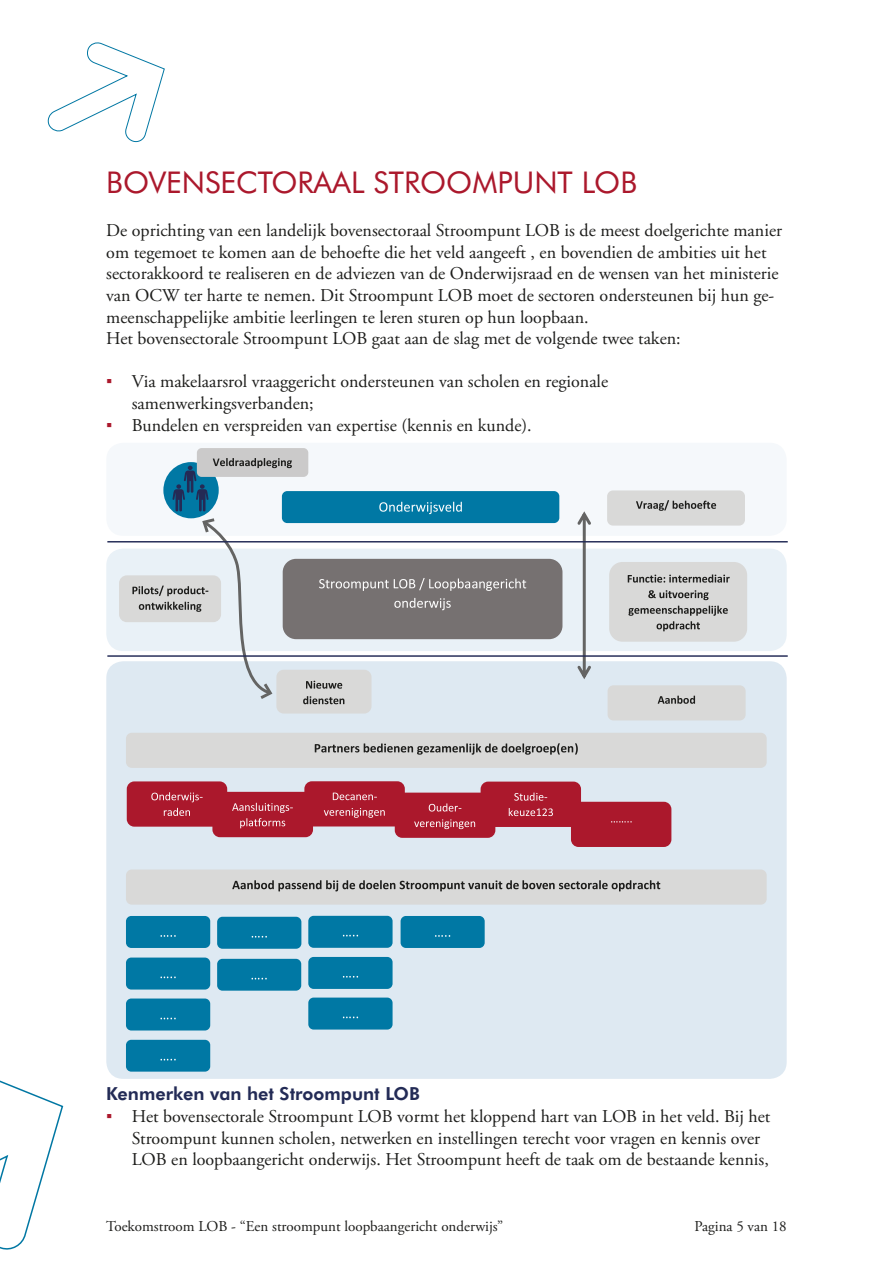
<style>
.page{position:relative;width:893px;height:1263px;background:#fff}
.page>*{position:absolute;margin:0;border:0;box-sizing:border-box;transform-origin:0 0}
.kop{font:30px "Futura BT";color:#ab182c}
.t1{font:18px/21.6px "Adobe Garamond";color:#1d1d1b}
.t2{font:18px/21.6px "Adobe Garamond Pro";color:#1d1d1b}
.t3{font:800 18px "Futura BT";color:#232b56}
.t4{font:15px "Adobe Garamond Pro";color:#1d1d1b}
.s1{font-family:"Arial";color:#ab182c}
</style>
<div class="page">
<div style="left:106px;top:443px;width:681px;height:93px;background:#f5f8fb;border-radius:17px"></div>
<div style="left:106px;top:549px;width:681px;height:102px;background:#e9f1f7;border-radius:17px"></div>
<div style="left:106px;top:661px;width:681px;height:418px;background:#dee9f2;border-radius:17px"></div>
<svg style="left:0;top:1080px;width:64px;height:170px"></svg>
<svg style="left:47px;top:42px;width:118px;height:101px"></svg>
<div style="left:283px;top:559px;width:279px;height:80px;background:#767171;border-radius:13px"></div>
<svg style="left:319px;top:578px;width:207px;height:13px"></svg>
<svg style="left:394px;top:598px;width:57px;height:12px"></svg>
<div style="left:282px;top:491px;width:277px;height:32px;background:#0078a4;border-radius:5px"></div>
<svg style="left:379px;top:502px;width:83px;height:12px"></svg>
<div style="left:609px;top:562px;width:138px;height:80px;background:#d9d9d8;border-radius:13px"></div>
<svg style="left:628px;top:574px;width:102px;height:9px"></svg>
<svg style="left:648px;top:590px;width:61px;height:10px"></svg>
<svg style="left:628px;top:606px;width:100px;height:25px"></svg>
<div style="left:607px;top:490px;width:138px;height:36px;background:#d9d9d8;border-radius:6px"></div>
<svg style="left:636px;top:500px;width:80px;height:11px"></svg>
<div style="left:127px;top:781px;width:100px;height:46px;background:#ab182c;border-radius:8px"></div>
<svg style="left:151px;top:792px;width:52px;height:10px"></svg>
<svg style="left:164px;top:808px;width:26px;height:8px"></svg>
<div style="left:212px;top:792px;width:101px;height:45px;background:#ab182c;border-radius:8px"></div>
<svg style="left:232px;top:803px;width:61px;height:25px"></svg>
<div style="left:304px;top:781px;width:101px;height:45px;background:#ab182c;border-radius:8px"></div>
<svg style="left:333px;top:793px;width:44px;height:7px"></svg>
<svg style="left:324px;top:808px;width:61px;height:10px"></svg>
<div style="left:395px;top:793px;width:100px;height:45px;background:#ab182c;border-radius:8px"></div>
<svg style="left:429px;top:803px;width:32px;height:8px"></svg>
<svg style="left:414px;top:819px;width:61px;height:10px"></svg>
<div style="left:481px;top:781px;width:100px;height:46px;background:#ab182c;border-radius:8px"></div>
<svg style="left:514px;top:792px;width:33px;height:9px"></svg>
<svg style="left:509px;top:808px;width:44px;height:8px"></svg>
<div style="left:571px;top:802px;width:100px;height:45px;background:#ab182c;border-radius:8px"></div>
<svg style="left:611px;top:821px;width:21px;height:1px"></svg>
<div style="left:608px;top:685px;width:138px;height:35px;background:#d9d9d8;border-radius:6px"></div>
<svg style="left:658px;top:696px;width:37px;height:8px"></svg>
<div style="left:197px;top:448px;width:111px;height:29px;background:#cbcaca;border-radius:5px"></div>
<svg style="left:577px;top:511px;width:14px;height:168px"></svg>
<div style="left:119px;top:575px;width:102px;height:47px;background:#d9d9d8;border-radius:8px"></div>
<div style="left:276px;top:670px;width:95px;height:43px;background:#d9d9d8;border-radius:7px"></div>
<svg style="left:306px;top:681px;width:36px;height:8px"></svg>
<svg style="left:303px;top:696px;width:41px;height:8px"></svg>
<div style="left:126px;top:733px;width:641px;height:35px;background:#d9d9d8;border-radius:6px"></div>
<svg style="left:315px;top:743px;width:263px;height:12px"></svg>
<div style="left:126px;top:916px;width:84px;height:32px;background:#0078a4;border-radius:5px"></div>
<svg style="left:161px;top:935px;width:15px;height:2px"></svg>
<div style="left:126px;top:869px;width:641px;height:36px;background:#d9d9d8;border-radius:6px"></div>
<svg style="left:232px;top:880px;width:428px;height:11px"></svg>
<div style="left:126px;top:957px;width:84px;height:32px;background:#0078a4;border-radius:5px"></div>
<svg style="left:161px;top:976px;width:15px;height:2px"></svg>
<div style="left:126px;top:998px;width:84px;height:32px;background:#0078a4;border-radius:5px"></div>
<div style="left:126px;top:1040px;width:84px;height:31px;background:#0078a4;border-radius:5px"></div>
<div style="left:217px;top:917px;width:84px;height:32px;background:#0078a4;border-radius:5px"></div>
<svg style="left:252px;top:936px;width:15px;height:1px"></svg>
<div style="left:217px;top:959px;width:84px;height:32px;background:#0078a4;border-radius:5px"></div>
<svg style="left:252px;top:978px;width:15px;height:1px"></svg>
<div style="left:308px;top:916px;width:85px;height:32px;background:#0078a4;border-radius:5px"></div>
<div style="left:308px;top:957px;width:85px;height:32px;background:#0078a4;border-radius:5px"></div>
<div style="left:308px;top:997px;width:85px;height:32px;background:#0078a4;border-radius:5px"></div>
<svg style="left:343px;top:1016px;width:15px;height:2px"></svg>
<div style="left:401px;top:916px;width:84px;height:32px;background:#0078a4;border-radius:5px"></div>
<svg style="left:435px;top:935px;width:15px;height:2px"></svg>
<svg style="left:132px;top:458px;width:160px;height:241px"></svg>
<hr style="left:107px;top:541px;width:681px;height:1px;background:#232b56">
<hr style="left:107px;top:655px;width:681px;height:2px;background:#232b56">
<p class="kop" style="left:106px;top:164px;width:532px">BOVENSECTORAAL STROOMPUNT LOB</p>
<p class="t1" style="left:106px;top:220px;width:677px">De oprichting van een landelijk bovensectoraal Stroompunt LOB is de meest doelgerichte manier om tegemoet te komen aan de behoefte die het veld aangeeft , en bovendien de ambities uit het sectorakkoord te realiseren en de adviezen van de Onderwijsraad en de wensen van het ministerie van OCW ter harte te nemen. Dit Stroompunt LOB moet de sectoren ondersteunen bij hun ge&shy;meenschappelijke ambitie leerlingen te leren sturen op hun loopbaan.</p>
<p class="t1" style="left:106px;top:328px;width:576px">Het bovensectorale Stroompunt LOB gaat aan de slag met de volgende twee taken:</p>
<p class="t2" style="left:132px;top:372px;width:478px;text-indent:-26px"><span class="s1">▪</span> Via makelaarsrol vraaggericht ondersteunen van scholen en regionale samenwerkingsverbanden;</p>
<p class="t2" style="left:106px;top:415px;width:427px"><span class="s1">▪</span> Bundelen en verspreiden van expertise (kennis en kunde).</p>
<p class="t3" style="left:106px;top:1083px;width:315px">Kenmerken van het Stroompunt LOB</p>
<p class="t2" style="left:132px;top:1106px;width:640px;text-indent:-26px"><span class="s1">▪</span> Het bovensectorale Stroompunt LOB vormt het kloppend hart van LOB in het veld. Bij het<br>Stroompunt kunnen scholen, netwerken en instellingen terecht voor vragen en kennis over<br>LOB en loopbaangericht onderwijs. Het Stroompunt heeft de taak om de bestaande kennis,</p>
<p class="t4" style="left:106px;top:1217px;width:398px">Toekomstroom LOB - “Een stroompunt loopbaangericht onderwijs”</p>
<p class="t4" style="left:694px;top:1217px;width:94px">Pagina 5 van 18</p>
</div>
